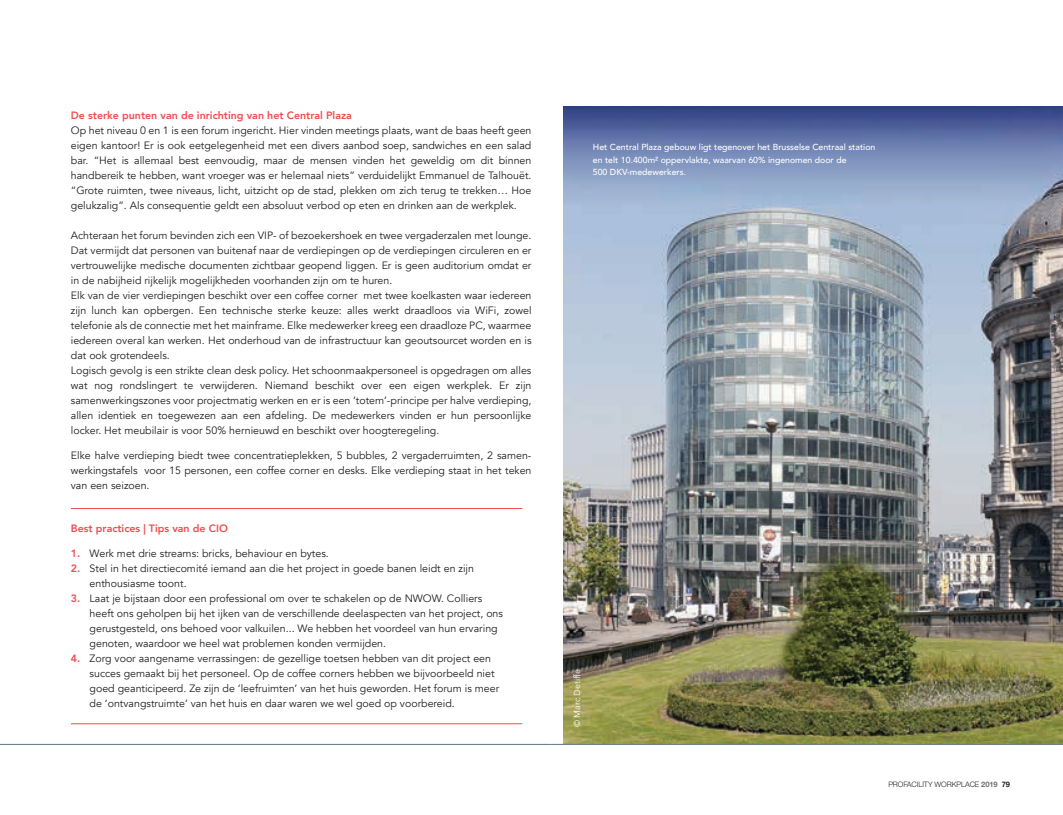
<style>
.page{position:relative;width:1063px;height:815px;background:#fff}
.page>*{position:absolute;margin:0;border:0;box-sizing:border-box;transform-origin:0 0}
.t1{font:10.62px/15px "Avenir";color:#231f20}
.t2{font:800 10.62px "Avenir";color:#f04c4f}
.t3{font:500 8.75px/12.5px "Avenir";color:#fff}
.t4{font:8.75px "Avenir Next";color:#fff}
.t5{font:300 7.5px "Helvetica Neue";letter-spacing:-.01em;color:#231f20}
.s1{font-weight:800;color:#f04c4f}
.s2{font-weight:700;color:#6d6f71}
.s3{font-weight:700}
</style>
<div class="page">
<img style="left:563px;top:106px;width:500px;height:638px">
<hr style="left:71px;top:508px;width:451px;height:1px;background:#f04c4f">
<hr style="left:71px;top:723px;width:451px;height:1px;background:#f04c4f">
<hr style="left:0;top:744px;width:1063px;height:1px;background:#6c818d">
<p class="t2" style="left:71px;top:107px;width:283px">De sterke punten van de inrichting van het Central Plaza</p>
<p class="t1" style="left:71px;top:123px;width:462px;text-align:justify">Op het niveau 0 en 1 is een forum ingericht. Hier vinden meetings plaats, want de baas heeft geen eigen kantoor! Er is ook eetgelegenheid met een divers aanbod soep, sandwiches en een salad bar. “Het is allemaal best eenvoudig, maar de mensen vinden het geweldig om dit binnen handbereik te hebben, want vroeger was er helemaal niets” verduidelijkt Emmanuel de Talhouët. “Grote ruimten, twee niveaus, licht, uitzicht op de stad, plekken om zich terug te trekken… Hoe gelukzalig”. Als consequentie geldt een absoluut verbod op eten en drinken aan de werkplek.</p>
<p class="t1" style="left:71px;top:228px;width:462px">Achteraan het forum bevinden zich een VIP- of bezoekershoek en twee vergaderzalen met lounge.<br>Dat vermijdt dat personen van buitenaf naar de verdiepingen op de verdiepingen circuleren en er vertrouwelijke medische documenten zichtbaar geopend liggen. Er is geen auditorium omdat er in de nabijheid rijkelijk mogelijkheden voorhanden zijn om te huren.<br>Elk van de vier verdiepingen beschikt over een coffee corner met twee koelkasten waar iedereen zijn lunch kan opbergen. Een technische sterke keuze: alles werkt draadloos via WiFi, zowel telefonie als de connectie met het mainframe. Elke medewerker kreeg een draadloze PC, waarmee iedereen overal kan werken. Het onderhoud van de infrastructuur kan geoutsourcet worden en is dat ook grotendeels.<br>Logisch gevolg is een strikte clean desk policy. Het schoonmaakpersoneel is opgedragen om alles wat nog rondslingert te verwijderen. Niemand beschikt over een eigen werkplek. Er zijn samenwerkingszones voor projectmatig werken en er is een ‘totem’-principe per halve verdieping, allen identiek en toegewezen aan een afdeling. De medewerkers vinden er hun persoonlijke locker. Het meubilair is voor 50% hernieuwd en beschikt over hoogteregeling.</p>
<p class="t1" style="left:71px;top:448px;width:462px;text-align:justify">Elke halve verdieping biedt twee concentratieplekken, 5 bubbles, 2 vergaderruimten, 2 samen&shy;werkingstafels voor 15 personen, een coffee corner en desks. Elke verdieping staat in het teken van een seizoen.</p>
<p class="t2" style="left:71px;top:520px;width:159px">Best practices | Tips van de CIO</p>
<p class="t1" style="left:71px;top:546px;width:259px"><span class="s1">1.</span> Werk met drie streams: bricks, behaviour en bytes.</p>
<p class="t1" style="left:90px;top:561px;width:386px;text-indent:-19px"><span class="s1">2.</span> Stel in het directiecomité iemand aan die het project in goede banen leidt en zijn enthousiasme toont.</p>
<p class="t1" style="left:90px;top:591px;width:415px;text-indent:-19px"><span class="s1">3.</span> Laat je bijstaan door een professional om over te schakelen op de NWOW. Colliers heeft ons geholpen bij het ijken van de verschillende deelaspecten van het project, ons gerustgesteld, ons behoed voor valkuilen... We hebben het voordeel van hun ervaring genoten, waardoor we heel wat problemen konden vermijden.</p>
<p class="t1" style="left:90px;top:651px;width:411px;text-indent:-19px"><span class="s1">4.</span> Zorg voor aangename verrassingen: de gezellige toetsen hebben van dit project een succes gemaakt bij het personeel. Op de coffee corners hebben we bijvoorbeeld niet goed geanticipeerd. Ze zijn de ‘leefruimten’ van het huis geworden. Het forum is meer de ‘ontvangstruimte’ van het huis en daar waren we wel goed op voorbereid.</p>
<p class="t3" style="left:593px;top:141px;width:284px">Het Central Plaza gebouw ligt tegenover het Brusselse Centraal station en telt 10.400m² oppervlakte, waarvan 60% ingenomen door de<br>500 DKV-medewerkers.</p>
<p class="t4" style="left:570px;top:727px;width:59px;rotate:-90deg">© Marc Detiffe</p>
<p class="t5" style="left:888px;top:780px;width:123px">PROFACILITY WORKPLACE <span class="s2">2019</span> <span class="s3">79</span></p>
</div>
